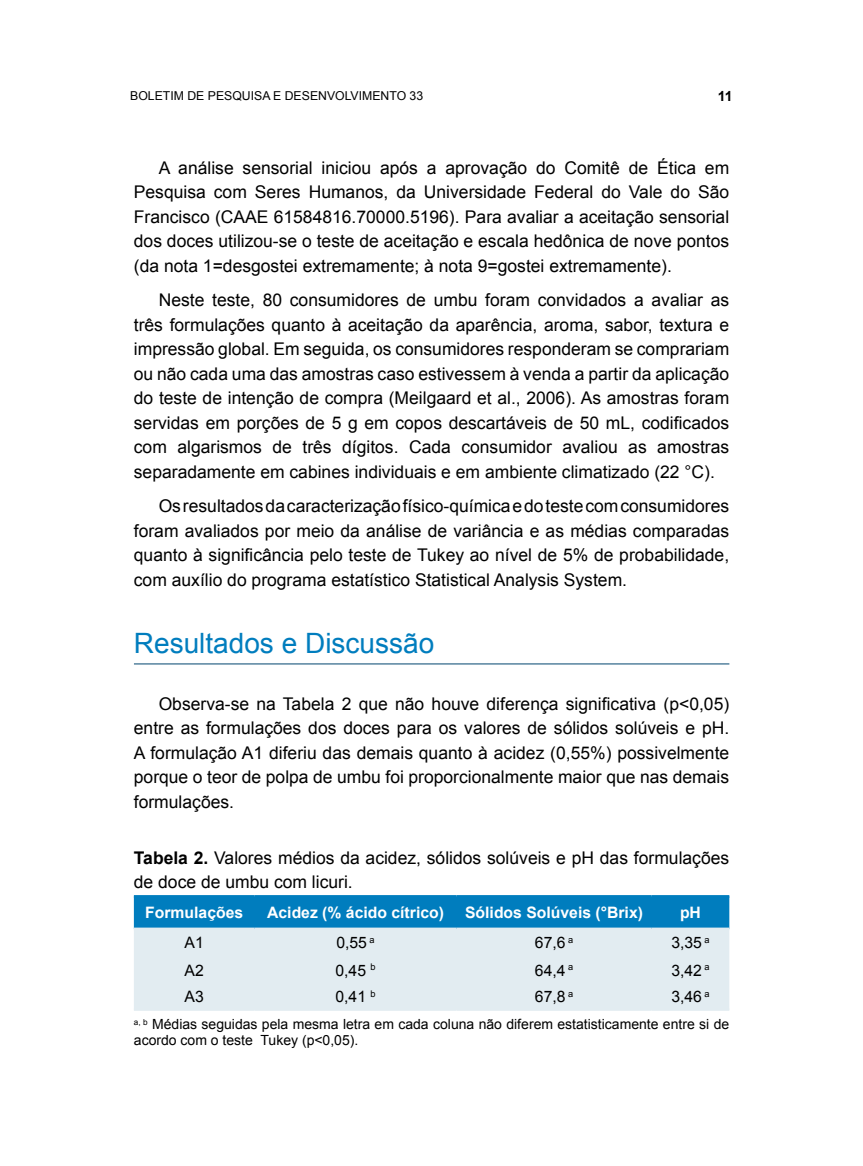
<style>
.page{position:relative;width:863px;height:1166px;background:#fff}
.page>*{position:absolute;margin:0;border:0;box-sizing:border-box;transform-origin:0 0}
.t1{font:28px "Arial";color:#007dbe}
.t2{font:17.5px/24.5px "Arial";color:#000;text-align:justify}
.t3{font:700 15.75px "Arial";color:#fff}
.t4{font:15.75px "Arial";color:#000}
.t5{font:14px/15.8px "Arial";color:#000}
.t6{font:700 14px "Arial";color:#000}
.t7{font:12.25px "Arial";color:#000}
.s1{font-weight:700}
</style>
<div class="page">
<div style="left:134px;top:897px;width:595px;height:30px;background:#007dbe"></div>
<div style="left:134px;top:930px;width:595px;height:78px;background:#e2ecf1"></div>
<hr style="left:134px;top:895px;width:121px;height:2px;background:#007dbe">
<hr style="left:255px;top:895px;width:201px;height:2px;background:#007dbe">
<hr style="left:456px;top:895px;width:195px;height:2px;background:#007dbe">
<hr style="left:651px;top:895px;width:78px;height:2px;background:#007dbe">
<hr style="left:134px;top:927px;width:121px;height:3px;background:#e2ecf1">
<hr style="left:255px;top:927px;width:201px;height:3px;background:#e2ecf1">
<hr style="left:456px;top:927px;width:195px;height:3px;background:#e2ecf1">
<hr style="left:651px;top:927px;width:78px;height:3px;background:#e2ecf1">
<hr style="left:134px;top:1008px;width:121px;height:2px;background:#e2ecf1">
<hr style="left:255px;top:1008px;width:201px;height:2px;background:#e2ecf1">
<hr style="left:456px;top:1008px;width:195px;height:2px;background:#e2ecf1">
<hr style="left:651px;top:1008px;width:78px;height:2px;background:#e2ecf1">
<hr style="left:134px;top:663px;width:595px;height:1px;background:#00456e">
<p class="t7" style="left:130px;top:91px;width:294px">BOLETIM DE PESQUISA E DESENVOLVIMENTO 33</p>
<p class="t6" style="left:718px;top:91px;width:16px">11</p>
<p class="t2" style="left:134px;top:157px;width:597px;text-indent:25px">A análise sensorial iniciou após a aprovação do Comitê de Ética em Pesquisa com Seres Humanos, da Universidade Federal do Vale do São Francisco (CAAE 61584816.70000.5196). Para avaliar a aceitação sensorial dos doces utilizou-se o teste de aceitação e escala hedônica de nove pontos (da nota 1=desgostei extremamente; à nota 9=gostei extremamente).</p>
<p class="t2" style="left:134px;top:289px;width:597px;text-indent:25px">Neste teste, 80 consumidores de umbu foram convidados a avaliar as três formulações quanto à aceitação da aparência, aroma, sabor, textura e impressão global. Em seguida, os consumidores responderam se comprariam ou não cada uma das amostras caso estivessem à venda a partir da aplicação do teste de intenção de compra (Meilgaard et al., 2006). As amostras foram servidas em porções de 5 g em copos descartáveis de 50 mL, codificados com algarismos de três dígitos. Cada consumidor avaliou as amostras separadamente em cabines individuais e em ambiente climatizado (22 °C).</p>
<p class="t2" style="left:134px;top:495px;width:597px;text-indent:25px">Os resultados da caracterização físico-química e do teste com consumidores foram avaliados por meio da análise de variância e as médias comparadas quanto à significância pelo teste de Tukey ao nível de 5% de probabilidade, com auxílio do programa estatístico Statistical Analysis System.</p>
<h1 class="t1" style="left:134px;top:633px;width:302px">Resultados e Discussão</h1>
<p class="t2" style="left:134px;top:692px;width:597px;text-indent:25px">Observa-se na Tabela 2 que não houve diferença significativa (p&lt;0,05) entre as formulações dos doces para os valores de sólidos solúveis e pH.<br>A formulação A1 diferiu das demais quanto à acidez (0,55%) possivelmente porque o teor de polpa de umbu foi proporcionalmente maior que nas demais formulações.</p>
<p class="t2" style="left:134px;top:846px;width:597px"><span class="s1">Tabela 2.</span> Valores médios da acidez, sólidos solúveis e pH das formulações de doce de umbu com licuri.</p>
<p class="t3" style="left:145px;top:907px;width:100px">Formulações</p>
<p class="t3" style="left:267px;top:907px;width:178px">Acidez (% ácido cítrico)</p>
<p class="t3" style="left:465px;top:907px;width:179px">Sólidos Solúveis (°Brix)</p>
<p class="t3" style="left:680px;top:907px;width:22px">pH</p>
<p class="t4" style="left:185px;top:936px;width:21px">A1</p>
<p class="t4" style="left:336px;top:936px;width:40px">0,55 <sup>a</sup></p>
<p class="t4" style="left:535px;top:936px;width:40px">67,6 <sup>a</sup></p>
<p class="t4" style="left:671px;top:936px;width:40px">3,35 <sup>a</sup></p>
<p class="t4" style="left:185px;top:964px;width:21px">A2</p>
<p class="t4" style="left:335px;top:964px;width:42px">0,45 <sup>b</sup></p>
<p class="t4" style="left:535px;top:964px;width:40px">64,4 <sup>a</sup></p>
<p class="t4" style="left:671px;top:964px;width:40px">3,42 <sup>a</sup></p>
<p class="t4" style="left:185px;top:990px;width:21px">A3</p>
<p class="t4" style="left:335px;top:990px;width:42px">0,41 <sup>b</sup></p>
<p class="t4" style="left:535px;top:990px;width:40px">67,8 <sup>a</sup></p>
<p class="t4" style="left:671px;top:990px;width:40px">3,46 <sup>a</sup></p>
<p class="t5" style="left:134px;top:1018px;width:597px"><sup>a,</sup> <sup>b</sup> Médias seguidas pela mesma letra em cada coluna não diferem estatisticamente entre si de acordo com o teste Tukey (p&lt;0,05).</p>
</div>
